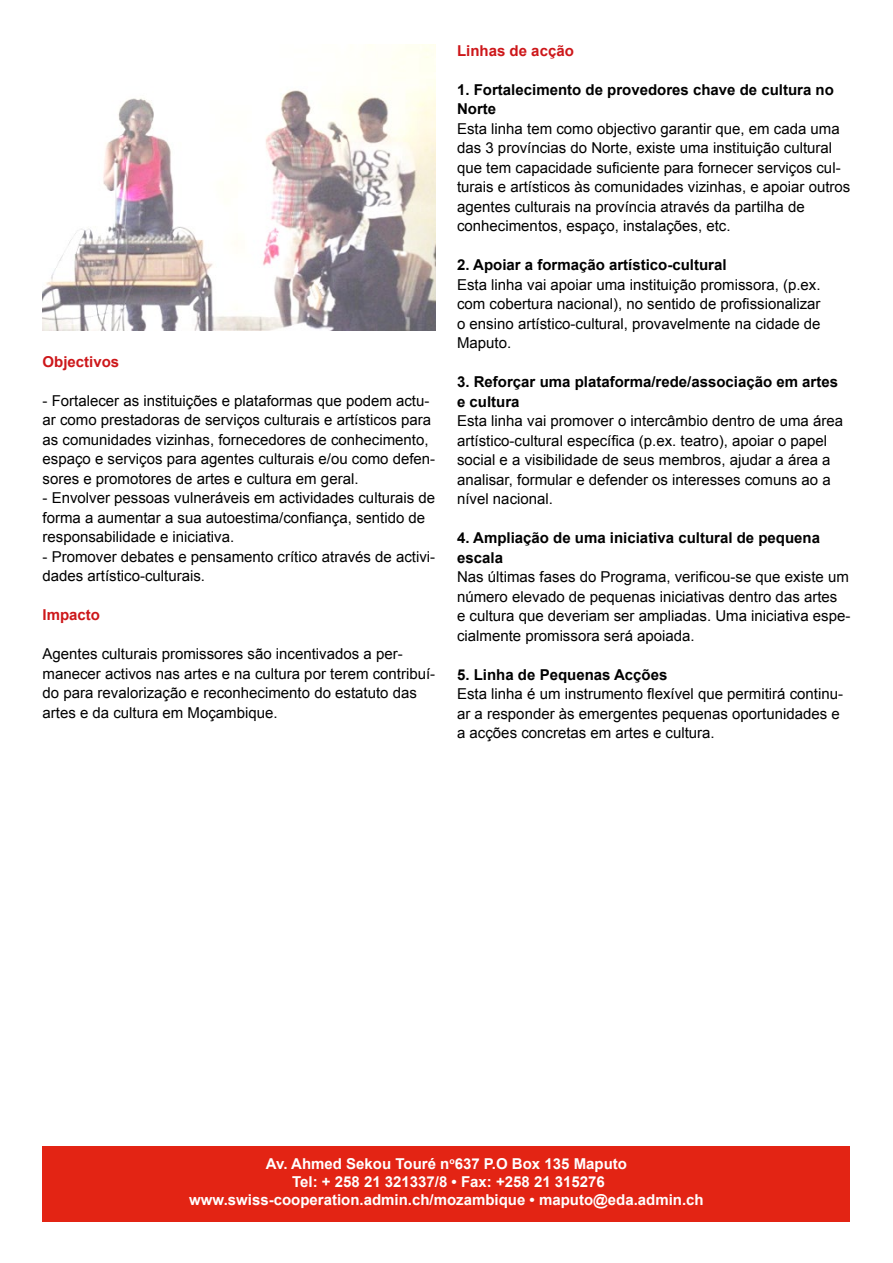
<style>
.page{position:relative;width:893px;height:1263px;background:#fff}
.page>*{position:absolute;margin:0;border:0;box-sizing:border-box;transform-origin:0 0}
.t1{font:15px/19.5px "Arial";color:#000}
.t2{font:700 15px/19.5px "Arial";color:#000}
.t3{font:700 15px/18px "Arial";color:#fff;text-align:center}
.t4{font:700 15px "Arial";color:#cd171a}
</style>
<div class="page">
<img style="left:43px;top:45px;width:393px;height:286px">
<div style="left:43px;top:1146px;width:807px;height:76px;background:#e32414"></div>
<p class="t4" style="left:43px;top:351px;width:78px">Objectivos</p>
<p class="t1" style="left:43px;top:391px;width:394px">- Fortalecer as instituições e plataformas que podem actu&shy;ar como prestadoras de serviços culturais e artísticos para as comunidades vizinhas, fornecedores de conhecimento, espaço e serviços para agentes culturais e/ou como defen&shy;sores e promotores de artes e cultura em geral.</p>
<p class="t1" style="left:43px;top:488px;width:394px">- Envolver pessoas vulneráveis em actividades culturais de forma a aumentar a sua autoestima/confiança, sentido de responsabilidade e iniciativa.</p>
<p class="t1" style="left:43px;top:547px;width:394px">- Promover debates e pensamento crítico através de activi&shy;dades artístico-culturais.</p>
<p class="t4" style="left:43px;top:605px;width:59px">Impacto</p>
<p class="t1" style="left:43px;top:644px;width:394px">Agentes culturais promissores são incentivados a per&shy;manecer activos nas artes e na cultura por terem contribuí&shy;do para revalorização e reconhecimento do estatuto das artes e da cultura em Moçambique.</p>
<p class="t4" style="left:457px;top:40px;width:118px">Linhas de acção</p>
<p class="t2" style="left:457px;top:80px;width:378px">1. Fortalecimento de provedores chave de cultura no<br>Norte</p>
<p class="t1" style="left:457px;top:119px;width:395px">Esta linha tem como objectivo garantir que, em cada uma das 3 províncias do Norte, existe uma instituição cultural que tem capacidade suficiente para fornecer serviços cul&shy;turais e artísticos às comunidades vizinhas, e apoiar outros agentes culturais na província através da partilha de conhecimentos, espaço, instalações, etc.</p>
<p class="t2" style="left:457px;top:256px;width:271px">2. Apoiar a formação artístico-cultural</p>
<p class="t1" style="left:457px;top:275px;width:365px;text-align:justify">Esta linha vai apoiar uma instituição promissora, (p.ex. com cobertura nacional), no sentido de profissionalizar o ensino artístico-cultural, provavelmente na cidade de Maputo.</p>
<p class="t2" style="left:457px;top:373px;width:382px">3. Reforçar uma plataforma/rede/associação em artes e cultura</p>
<p class="t1" style="left:457px;top:411px;width:387px">Esta linha vai promover o intercâmbio dentro de uma área artístico-cultural específica (p.ex. teatro), apoiar o papel social e a visibilidade de seus membros, ajudar a área a analisar, formular e defender os interesses comuns ao a nível nacional.</p>
<p class="t2" style="left:457px;top:529px;width:364px">4. Ampliação de uma iniciativa cultural de pequena escala</p>
<p class="t1" style="left:457px;top:567px;width:395px">Nas últimas fases do Programa, verificou-se que existe um número elevado de pequenas iniciativas dentro das artes<br>e cultura que deveriam ser ampliadas. Uma iniciativa espe&shy;cialmente promissora será apoiada.</p>
<p class="t2" style="left:457px;top:665px;width:212px">5. Linha de Pequenas Acções</p>
<p class="t1" style="left:457px;top:684px;width:388px">Esta linha é um instrumento flexível que permitirá continu&shy;ar a responder às emergentes pequenas oportunidades e a acções concretas em artes e cultura.</p>
<p class="t3" style="left:189px;top:1155px;width:516px">Av. Ahmed Sekou Touré n<sup>o</sup>637 P.O Box 135 Maputo<br>Tel: + 258 21 321337/8 • Fax: +258 21 315276 www.swiss-cooperation.admin.ch/mozambique • maputo@eda.admin.ch</p>
</div>
